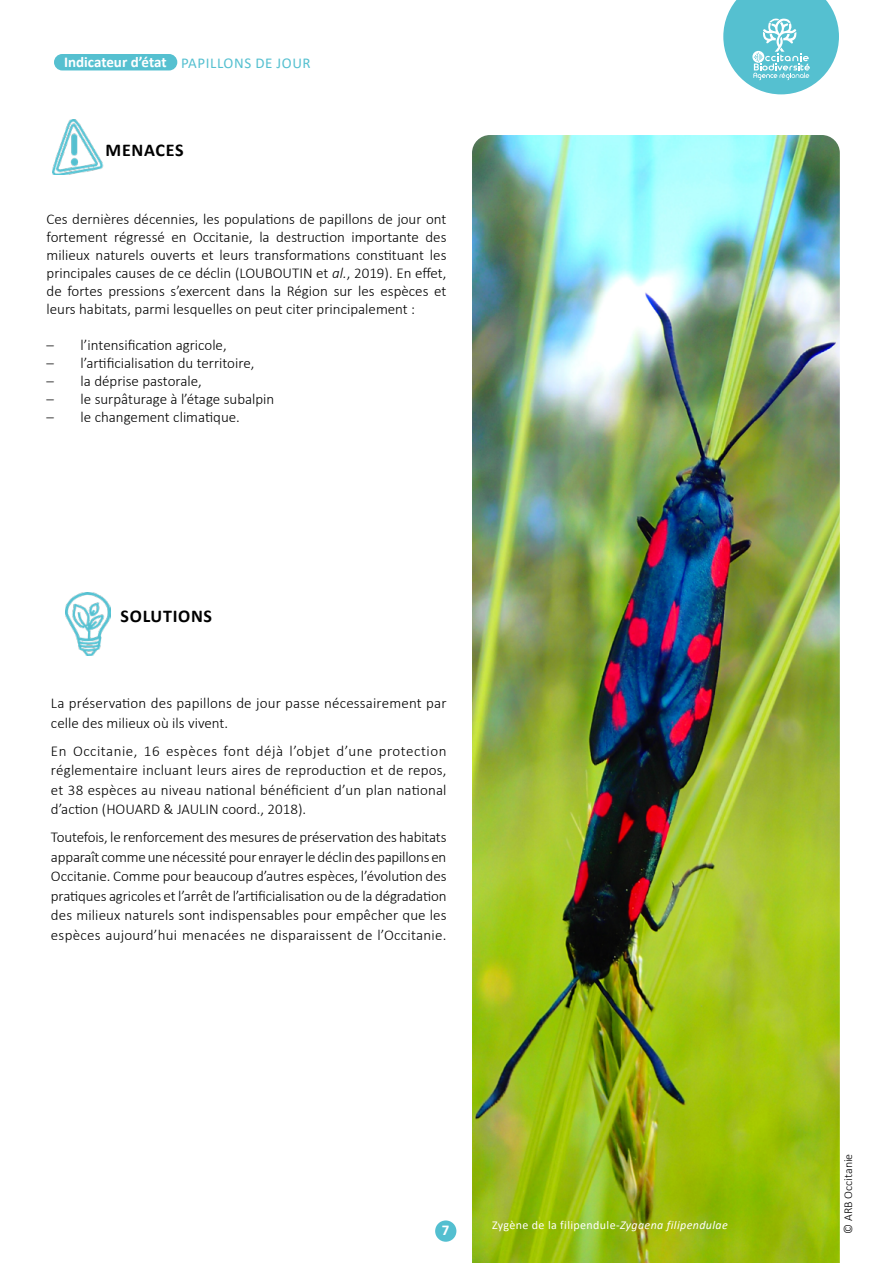
<style>
.page{position:relative;width:893px;height:1263px;background:#fff}
.page>*{position:absolute;margin:0;border:0;box-sizing:border-box;transform-origin:0 0}
.t1{font:700 18px "Calibri";letter-spacing:.04em;color:#000}
.t2{font:300 15px/19.5px "Calibri";color:#000;text-align:justify}
.t3{font:700 15px "Calibri";letter-spacing:-.005em;color:#fff}
.t4{font:12px "Calibri";letter-spacing:.03em;color:#fff}
.t5{font:300 12px "Calibri";color:#000}
.s1{font-weight:400;color:#55c0d0}
.s2{font-style:italic}
</style>
<div class="page">
<svg style="left:723px;top:0;width:116px;height:94px"></svg>
<div style="left:54px;top:54px;width:123px;height:16px;background:#55c0d0;border-radius:8px"></div>
<div style="left:435px;top:1220px;width:21px;height:22px;background:#53bfd0;border-radius:50%"></div>
<img style="left:66px;top:592px;width:45px;height:63px">
<img style="left:53px;top:120px;width:51px;height:54px">
<img style="left:472px;top:135px;width:368px;height:1128px">
<p class="t3" style="left:64px;top:51px;width:248px">Indicateur d’état <span class="s1">PAPILLONS DE JOUR</span></p>
<p class="t1" style="left:106px;top:137px;width:79px">MENACES</p>
<p class="t2" style="left:47px;top:209px;width:401px;line-height:18px">Ces dernières décennies, les populations de papillons de jour ont fortement régressé en Occitanie, la destruction importante des milieux naturels ouverts et leurs transformations constituant les principales causes de ce déclin (LOUBOUTIN et <span class="s2">al.</span>, 2019). En effet, de fortes pressions s’exercent dans la Région sur les espèces et leurs habitats, parmi lesquelles on peut citer principalement :</p>
<p class="t2" style="left:47px;top:335px;width:182px">– l’intensification agricole,</p>
<p class="t2" style="left:47px;top:353px;width:209px">– l’artificialisation du territoire,</p>
<p class="t2" style="left:47px;top:371px;width:157px">– la déprise pastorale,</p>
<p class="t2" style="left:47px;top:389px;width:229px">– le surpâturage à l’étage subalpin</p>
<p class="t2" style="left:47px;top:407px;width:195px">– le changement climatique.</p>
<p class="t1" style="left:121px;top:604px;width:93px">SOLUTIONS</p>
<p class="t2" style="left:51px;top:693px;width:397px">La préservation des papillons de jour passe nécessairement par celle des milieux où ils vivent.</p>
<p class="t2" style="left:51px;top:741px;width:397px">En Occitanie, 16 espèces font déjà l’objet d’une protection réglementaire incluant leurs aires de reproduction et de repos, et 38 espèces au niveau national bénéficient d’un plan national d’action (HOUARD &amp; JAULIN coord., 2018).</p>
<p class="t2" style="left:51px;top:827px;width:397px">Toutefois, le renforcement des mesures de préservation des habitats apparaît comme une nécessité pour enrayer le déclin des papillons en Occitanie. Comme pour beaucoup d’autres espèces, l’évolution des pratiques agricoles et l’arrêt de l’artificialisation ou de la dégradation des milieux naturels sont indispensables pour empêcher que les espèces aujourd’hui menacées ne disparaissent de l’Occitanie.</p>
<p class="t3" style="left:442px;top:1219px;width:9px">7</p>
<p class="t4" style="left:492px;top:1217px;width:237px">Zygène de la filipendule-<span class="s2">Zygaena filipendulae</span></p>
<p class="t5" style="left:841px;top:1233px;width:81px;rotate:-90deg">© ARB Occitanie</p>
</div>
